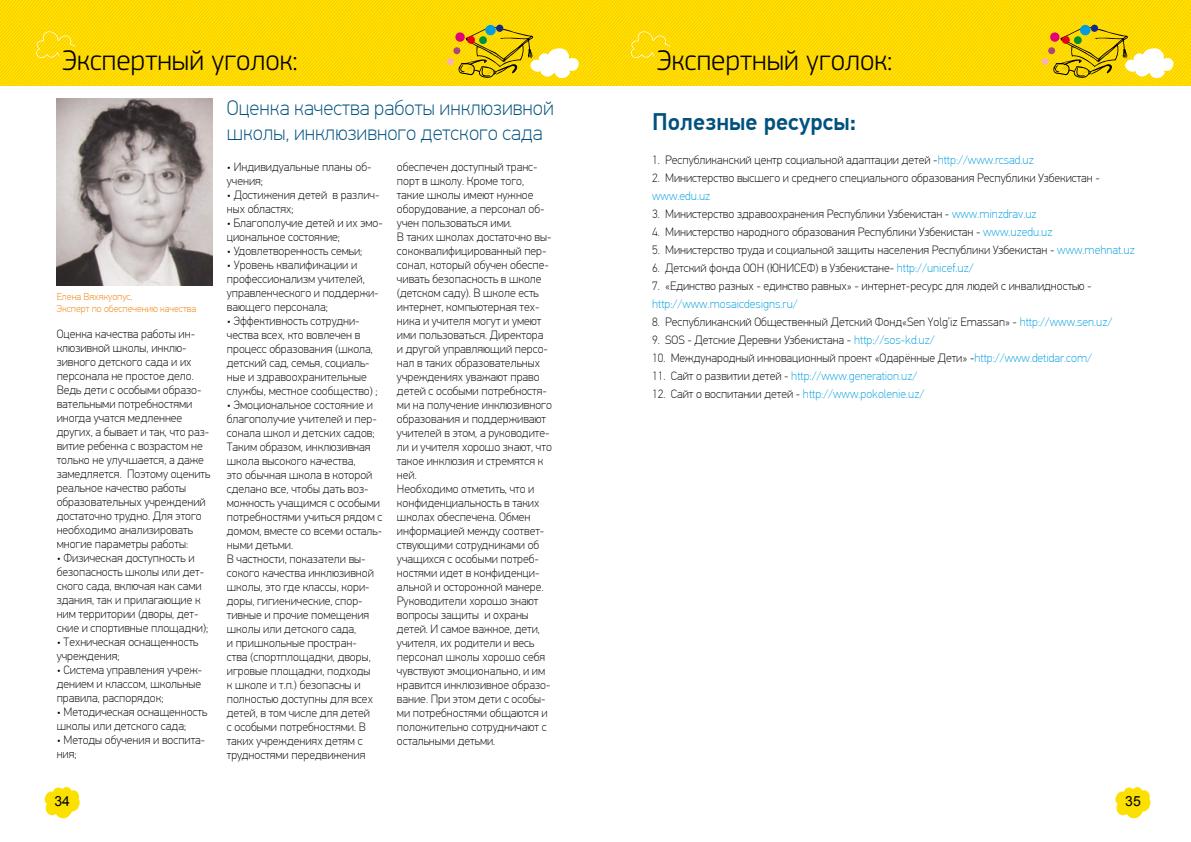
<style>
.page{position:relative;width:1191px;height:842px;background:#fff}
.page>*{position:absolute;margin:0;border:0;box-sizing:border-box;transform-origin:0 0}
.t1{font:300 29.5px "PF Square Sans Pro";color:#000}
.t2{font:500 24px "PF Din Text Pro";color:#00517e}
.t3{font:100 20.9px/25.1px "PF Din Text Pro";color:#00517e}
.t4{font:14px "Arial";color:#000}
.t5{font:100 12px/14px "PF Din Text Pro";color:#000}
.t6{font:100 12px "PF Din Text Pro";color:#009ee0}
.t7{font:100 10px/12px "PF Din Text Pro";color:#ee7f00}
.s1{color:#009ee0}
.s2{color:#000}
</style>
<div class="page">
<svg style="left:1115px;top:787px;width:35px;height:31px"></svg>
<svg style="left:45px;top:787px;width:35px;height:31px"></svg>
<img style="left:56px;top:99px;width:157px;height:187px">
<svg style="left:0;top:0;width:393px;height:85px;background:#fed900"></svg>
<svg style="left:36px;top:31px;width:39px;height:27px"></svg>
<svg style="left:393px;top:0;width:202px;height:85px;background:#f3d210"></svg>
<svg style="left:595px;top:0;width:392px;height:85px;background:#fed900"></svg>
<svg style="left:631px;top:31px;width:39px;height:27px"></svg>
<svg style="left:987px;top:0;width:203px;height:85px;background:#f3d210"></svg>
<h1 class="t1" style="left:62px;top:50px;width:238px">Экспертный уголок:</h1>
<h1 class="t1" style="left:656px;top:50px;width:238px">Экспертный уголок:</h1>
<p class="t7" style="left:57px;top:290px;width:141px">Елена Вяхякуопус,<br>Эксперт по обеспечению качества</p>
<p class="t5" style="left:57px;top:327px;width:155px">Оценка качества работы ин&shy;клюзивной школы, инклю&shy;зивного детского сада и их персонала не простое дело.<br>Ведь дети с особыми образо&shy;вательными потребностями иногда учатся медленнее других, а бывает и так, что раз&shy;витие ребенка с возрастом не только не улучшается, а даже замедляется. Поэтому оценить реальное качество работы образовательных учреждений достаточно трудно. Для этого необходимо анализировать многие параметры работы:</p>
<p class="t5" style="left:57px;top:551px;width:153px">• Физическая доступность и безопасность школы или дет&shy;ского сада, включая как сами здания, так и прилагающие к ним территории (дворы, дет&shy;ские и спортивные площадки);</p>
<p class="t5" style="left:57px;top:635px;width:143px">• Техническая оснащенность учреждения;</p>
<p class="t5" style="left:57px;top:663px;width:147px;text-align:justify">• Система управления учреж&shy;дением и классом, школьные правила, распорядок;</p>
<p class="t5" style="left:57px;top:705px;width:152px">• Методическая оснащенность школы или детского сада;</p>
<p class="t5" style="left:57px;top:733px;width:150px">• Методы обучения и воспита&shy;ния;</p>
<h3 class="t3" style="left:227px;top:95px;width:328px">Оценка качества работы инклюзивной школы, инклюзивного детского сада</h3>
<p class="t5" style="left:227px;top:160px;width:146px">• Индивидуальные планы об&shy;учения;</p>
<p class="t5" style="left:227px;top:188px;width:154px">• Достижения детей в различ&shy;ных областях;</p>
<p class="t5" style="left:227px;top:216px;width:157px">• Благополучие детей и их эмо&shy;циональное состояние;</p>
<p class="t5" style="left:227px;top:244px;width:137px">• Удовлетворенность семьи;</p>
<p class="t5" style="left:227px;top:258px;width:153px">• Уровень квалификации и профессионализм учителей, управленческого и поддержи&shy;вающего персонала;</p>
<p class="t5" style="left:227px;top:314px;width:152px">• Эффективность сотрудни&shy;чества всех, кто вовлечен в процесс образования (школа, детский сад, семья, социаль&shy;ные и здравоохранительные службы, местное сообщество) ;</p>
<p class="t5" style="left:227px;top:398px;width:157px">• Эмоциональное состояние и благополучие учителей и пер&shy;сонала школ и детских садов;<br>Таким образом, инклюзивная школа высокого качества,<br>это обычная школа в которой сделано все, чтобы дать воз&shy;можность учащимся с особыми потребностями учиться рядом с домом, вместе со всеми осталь&shy;ными детьми.<br>В частности, показатели вы&shy;сокого качества инклюзивной школы, это где классы, кори&shy;доры, гигиенические, спор&shy;тивные и прочие помещения школы или детского сада,<br>и пришкольные простран-<br>ства (спортплощадки, дворы, игровые площадки, подходы<br>к школе и т.п.) безопасны и полностью доступны для всех детей, в том числе для детей<br>с особыми потребностями. В таких учреждениях детям с трудностями передвижения</p>
<p class="t5" style="left:397px;top:160px;width:156px">обеспечен доступный транс&shy;порт в школу. Кроме того, такие школы имеют нужное оборудование, а персонал об&shy;учен пользоваться ими.<br>В таких школах достаточно вы&shy;сококвалифицированный пер&shy;сонал, который обучен обеспе&shy;чивать безопасность в школе (детском саду). В школе есть интернет, компьютерная тех&shy;ника и учителя могут и умеют ими пользоваться. Директора и другой управляющий персо&shy;нал в таких образовательных учреждениях уважают право детей с особыми потребностя&shy;ми на получение инклюзивного образования и поддерживают учителей в этом, а руководите&shy;ли и учителя хорошо знают, что такое инклюзия и стремятся к ней.<br>Необходимо отметить, что и конфиденциальность в таких школах обеспечена. Обмен информацией между соответ&shy;ствующими сотрудниками об учащихся с особыми потреб&shy;ностями идет в конфиденци&shy;альной и осторожной манере.<br>Руководители хорошо знают вопросы защиты и охраны детей. И самое важное, дети, учителя, их родители и весь персонал школы хорошо себя чувствуют эмоционально, и им нравится инклюзивное образо&shy;вание. При этом дети с особы&shy;ми потребностями общаются и положительно сотрудничают с остальными детьми.</p>
<h2 class="t2" style="left:652px;top:107px;width:206px">Полезные ресурсы:</h2>
<p class="t5" style="left:652px;top:153px;width:383px">1. Республиканский центр социальной адаптации детей -<span class="s1">http://www.rcsad.uz</span></p>
<p class="t5" style="left:652px;top:171px;width:449px">2. Министерство высшего и среднего специального образования Республики Узбекистан -</p>
<p class="t6" style="left:652px;top:189px;width:60px">www.edu.uz</p>
<p class="t5" style="left:652px;top:207px;width:386px">3. Министерство здравоохранения Республики Узбекистан - <span class="s1">www.minzdrav.uz</span></p>
<p class="t5" style="left:652px;top:225px;width:402px">4. Министерство народного образования Республики Узбекистан - <span class="s1">www.uzedu.uz</span></p>
<p class="t5" style="left:652px;top:243px;width:484px">5. Министерство труда и социальной защиты населения Республики Узбекистан - <span class="s1">www.mehnat.uz</span></p>
<p class="t5" style="left:652px;top:261px;width:323px">6. Детский фонда ООН (ЮНИСЕФ) в Узбекистане- <span class="s1">http://unicef.uz/</span></p>
<p class="t5" style="left:652px;top:279px;width:441px">7. «Единство разных - единство равных» - интернет-ресурс для людей с инвалидностью -</p>
<p class="t6" style="left:652px;top:297px;width:147px">http://www.mosaicdesigns.ru/</p>
<p class="t5" style="left:652px;top:315px;width:462px">8. Республиканский Общественный Детский Фонд«Sen Yolg’iz Emassan» - <span class="s1">http://www.sen.uz/</span></p>
<p class="t5" style="left:652px;top:333px;width:284px">9. SOS - Детские Деревни Узбекистана - <span class="s1">http://sos-kd.uz/</span></p>
<p class="t5" style="left:652px;top:351px;width:441px">10. Международный инновационный проект «Одарённые Дети» -<span class="s1">http://www.detidar.com/</span></p>
<p class="t6" style="left:652px;top:369px;width:267px"><span class="s2">11. Сайт о развитии детей -</span> http://www.generation.uz/</p>
<p class="t5" style="left:652px;top:387px;width:274px">12. Сайт о воспитании детей - <span class="s1">http://www.pokolenie.uz/</span></p>
<p class="t4" style="left:54px;top:792px;width:17px">34</p>
<p class="t4" style="left:1125px;top:792px;width:17px">35</p>
</div>
